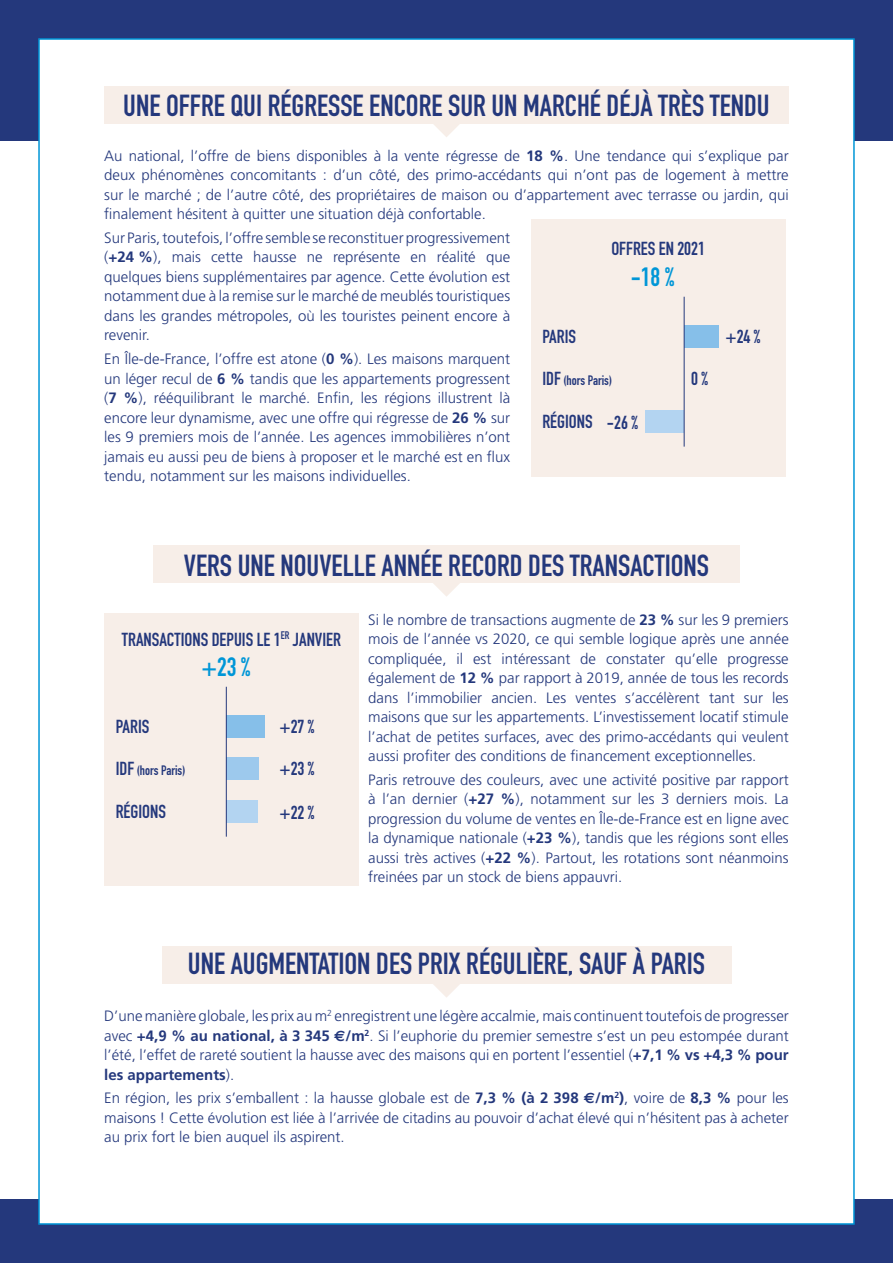
<style>
.page{position:relative;width:893px;height:1263px;background:#fff}
.page>*{position:absolute;margin:0;border:0;box-sizing:border-box;transform-origin:0 0}
.t1{font:700 30px "DIN Condensed";color:#24387c}
.t2{font:700 26.1px "DIN Condensed";color:#0096d7}
.t3{font:700 18.6px "DIN Condensed";color:#24387c}
.t4{font:300 15px/19.5px "Frutiger";color:#24387c;text-align:justify}
.t5{font:700 13.5px "DIN Condensed";color:#24387c}
.s1{font-weight:700}
.s2{font-size:18.6px}
.s3{font-family:"Euro Sans";font-weight:700}
</style>
<div class="page">
<div style="left:0;top:0;width:893px;height:140px;background:#24387c"></div>
<div style="left:0;top:1200px;width:893px;height:63px;background:#24387c"></div>
<div style="left:38px;top:38px;width:817px;height:1187px;background:#fff;border:2px solid #0096d7"></div>
<div style="left:104px;top:86px;width:685px;height:37px;background:#f7eee8"></div>
<svg style="left:432px;top:123px;width:28px;height:14px"></svg>
<div style="left:153px;top:545px;width:587px;height:37px;background:#f7eee8"></div>
<svg style="left:432px;top:582px;width:28px;height:15px"></svg>
<div style="left:105px;top:613px;width:254px;height:272px;background:#f7eee8"></div>
<div style="left:227px;top:715px;width:38px;height:22px;background:#86bfe9"></div>
<div style="left:226px;top:800px;width:31px;height:22px;background:#b3d4f1"></div>
<div style="left:226px;top:757px;width:32px;height:23px;background:#9dc9ed"></div>
<hr style="left:226px;top:687px;width:1px;height:150px;background:#24387c">
<div style="left:162px;top:946px;width:569px;height:38px;background:#f7eee8"></div>
<svg style="left:433px;top:984px;width:27px;height:13px"></svg>
<div style="left:531px;top:220px;width:254px;height:257px;background:#f7eee8"></div>
<div style="left:685px;top:325px;width:34px;height:23px;background:#86bfe9"></div>
<div style="left:645px;top:410px;width:39px;height:22px;background:#b3d4f1"></div>
<hr style="left:684px;top:297px;width:1px;height:150px;background:#24387c">
<h1 class="t1" style="left:123px;top:85px;width:648px">UNE OFFRE QUI RÉGRESSE ENCORE SUR UN MARCHÉ DÉJÀ TRÈS TENDU</h1>
<p class="t4" style="left:104px;top:146px;width:686px">Au national, l’offre de biens disponibles à la vente régresse de <span class="s1">18 %</span>. Une tendance qui s’explique par deux phénomènes concomitants : d’un côté, des primo-accédants qui n’ont pas de logement à mettre sur le marché ; de l’autre côté, des propriétaires de maison ou d’appartement avec terrasse ou jardin, qui finalement hésitent à quitter une situation déjà confortable.</p>
<p class="t4" style="left:104px;top:228px;width:408px">Sur Paris, toutefois, l’offre semble se reconstituer progressivement (<span class="s1">+24 %</span>), mais cette hausse ne représente en réalité que quelques biens supplémentaires par agence. Cette évolution est notamment due à la remise sur le marché de meublés touristiques dans les grandes métropoles, où les touristes peinent encore à revenir.</p>
<p class="t4" style="left:104px;top:349px;width:408px">En Île-de-France, l’offre est atone (<span class="s1">0 %</span>). Les maisons marquent un léger recul de <span class="s1">6 %</span> tandis que les appartements progressent (<span class="s1">7 %</span>), rééquilibrant le marché. Enfin, les régions illustrent là encore leur dynamisme, avec une offre qui régresse de <span class="s1">26 %</span> sur les 9 premiers mois de l’année. Les agences immobilières n’ont jamais eu aussi peu de biens à proposer et le marché est en flux tendu, notamment sur les maisons individuelles.</p>
<p class="t3" style="left:611px;top:236px;width:95px">OFFRES EN 2021</p>
<h2 class="t2" style="left:631px;top:259px;width:45px">-18 %</h2>
<p class="t3" style="left:542px;top:324px;width:35px">PARIS</p>
<p class="t3" style="left:725px;top:324px;width:36px">+24 %</p>
<p class="t3" style="left:691px;top:366px;width:18px">0 %</p>
<p class="t3" style="left:607px;top:410px;width:33px">-26 %</p>
<p class="t5" style="left:542px;top:371px;width:71px"><span class="s2">IDF</span> (hors Paris)</p>
<p class="t3" style="left:542px;top:409px;width:52px">RÉGIONS</p>
<h1 class="t1" style="left:184px;top:546px;width:527px">VERS UNE NOUVELLE ANNÉE RECORD DES TRANSACTIONS</h1>
<p class="t3" style="left:122px;top:626px;width:221px">TRANSACTIONS DEPUIS LE 1<sup>ER</sup> JANVIER</p>
<h2 class="t2" style="left:201px;top:649px;width:51px">+23 %</h2>
<p class="t3" style="left:116px;top:714px;width:35px">PARIS</p>
<p class="t3" style="left:280px;top:714px;width:36px">+27 %</p>
<p class="t3" style="left:280px;top:756px;width:36px">+23 %</p>
<p class="t3" style="left:280px;top:800px;width:36px">+22 %</p>
<p class="t5" style="left:116px;top:761px;width:71px"><span class="s2">IDF</span> (hors Paris)</p>
<p class="t3" style="left:116px;top:799px;width:52px">RÉGIONS</p>
<p class="t4" style="left:368px;top:609px;width:422px">Si le nombre de transactions augmente de <span class="s1">23 %</span> sur les 9 premiers mois de l’année vs 2020, ce qui semble logique après une année compliquée, il est intéressant de constater qu’elle progresse également de <span class="s1">12 %</span> par rapport à 2019, année de tous les records dans l’immobilier ancien. Les ventes s’accélèrent tant sur les maisons que sur les appartements. L’investissement locatif stimule l’achat de petites surfaces, avec des primo-accédants qui veulent aussi profiter des conditions de financement exceptionnelles.</p>
<p class="t4" style="left:368px;top:770px;width:422px">Paris retrouve des couleurs, avec une activité positive par rapport à l’an dernier (<span class="s1">+27 %</span>), notamment sur les 3 derniers mois. La progression du volume de ventes en Île-de-France est en ligne avec la dynamique nationale (<span class="s1">+23 %</span>), tandis que les régions sont elles aussi très actives (<span class="s1">+22 %</span>). Partout, les rotations sont néanmoins freinées par un stock de biens appauvri.</p>
<h1 class="t1" style="left:188px;top:943px;width:519px">UNE AUGMENTATION DES PRIX RÉGULIÈRE, SAUF À PARIS</h1>
<p class="t4" style="left:104px;top:1006px;width:686px">D’une manière globale, les prix au m<sup>2</sup> enregistrent une légère accalmie, mais continuent toutefois de progresser avec <span class="s1">+4,9 % au national, à 3 345</span> <span class="s3">€</span><span class="s1">/m</span><sup>2</sup>. Si l’euphorie du premier semestre s’est un peu estompée durant l’été, l’effet de rareté soutient la hausse avec des maisons qui en portent l’essentiel (<span class="s1">+7,1 % vs +4,3 % pour les appartements</span>).</p>
<p class="t4" style="left:104px;top:1088px;width:686px">En région, les prix s’emballent : la hausse globale est de <span class="s1">7,3 % (à 2 398</span> <span class="s3">€</span><span class="s1">/m</span><sup>2</sup><span class="s1">)</span>, voire de <span class="s1">8,3 %</span> pour les maisons ! Cette évolution est liée à l’arrivée de citadins au pouvoir d’achat élevé qui n’hésitent pas à acheter au prix fort le bien auquel ils aspirent.</p>
</div>
